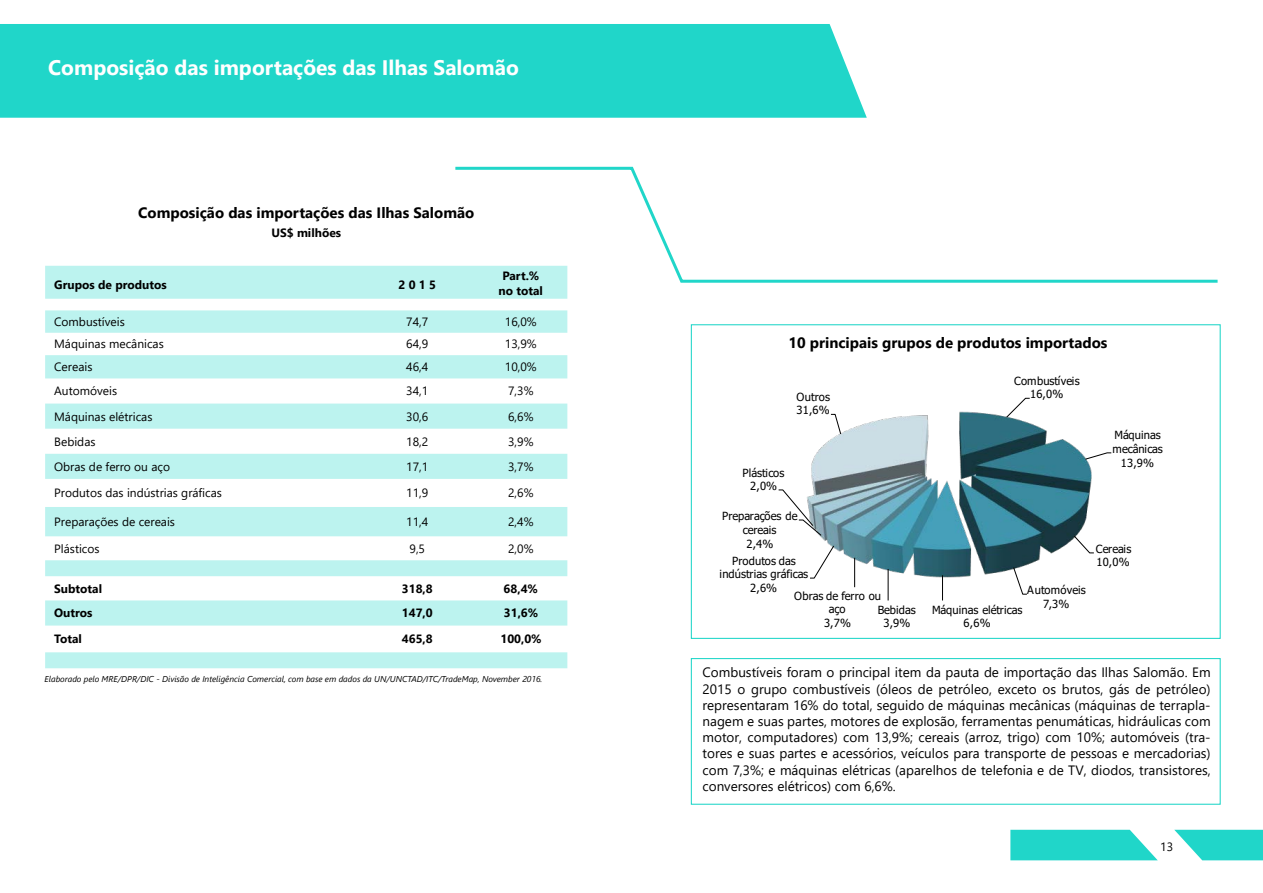
<style>
.page{position:relative;width:1263px;height:893px;background:#fff}
.page>*{position:absolute;margin:0;border:0;box-sizing:border-box;transform-origin:0 0}
.t1{font:700 21px "Segoe UI";color:#fff}
.t2{font:700 15px "Segoe UI";color:#000}
.t3{font:13.5px/16.2px "Segoe UI";color:#000;text-align:justify}
.t4{font:12px "Segoe UI";color:#000}
.t5{font:700 12px/14.4px "Segoe UI";color:#000;text-align:center}
.t6{font:11.25px/13.4px "Tahoma";letter-spacing:.005em;color:#000;text-align:center}
.t7{font:11.25px/13.6px "Tahoma";letter-spacing:-.025em;color:#000;text-align:center}
.t8{font:11.25px/13.4px "Tahoma";letter-spacing:-.02em;color:#000;text-align:center}
.t9{font:italic 8.55px "Segoe UI";color:#000}
</style>
<div class="page">
<div style="left:0;top:24px;width:867px;height:94px;background:#20d6c9"></div>
<svg style="left:1010px;top:830px;width:148px;height:30px;background:#36dace"></svg>
<svg style="left:1174px;top:830px;width:89px;height:30px"></svg>
<svg style="left:455px;top:166px;width:763px;height:118px"></svg>
<div style="left:691px;top:324px;width:530px;height:315px;border:1px solid #20d6c9"></div>
<div style="left:691px;top:658px;width:530px;height:147px;border:1px solid #20d6c9"></div>
<div style="left:45px;top:223px;width:522px;height:20px;background:#fff"></div>
<svg style="left:45px;top:243px;width:522px;height:23px"></svg>
<svg style="left:45px;top:266px;width:522px;height:402px;fill:#bcf3ef"></svg>
<img style="left:811px;top:411px;width:281px;height:168px">
<svg style="left:1006px;top:398px;width:24px;height:20px"></svg>
<svg style="left:1084px;top:452px;width:28px;height:8px"></svg>
<svg style="left:1073px;top:535px;width:21px;height:19px"></svg>
<svg style="left:1013px;top:567px;width:14px;height:28px"></svg>
<svg style="left:942px;top:575px;width:1px;height:25px"></svg>
<hr style="left:888px;top:569px;width:1px;height:31px;background:#000">
<svg style="left:854px;top:558px;width:1px;height:29px"></svg>
<svg style="left:810px;top:545px;width:25px;height:34px"></svg>
<svg style="left:778px;top:489px;width:44px;height:47px"></svg>
<svg style="left:830px;top:414px;width:11px;height:21px"></svg>
<h1 class="t1" style="left:48px;top:51px;width:472px">Composição das importações das Ilhas Salomão</h1>
<p class="t2" style="left:138px;top:201px;width:338px">Composição das importações das Ilhas Salomão</p>
<p class="t5" style="left:271px;top:225px;width:71px">US$ milhões</p>
<p class="t5" style="left:54px;top:277px;width:114px">Grupos de produtos</p>
<p class="t5" style="left:398px;top:277px;width:39px">2 0 1 5</p>
<p class="t5" style="left:499px;top:269px;width:46px">Part.% no total</p>
<p class="t4" style="left:54px;top:312px;width:72px">Combustíveis</p>
<p class="t4" style="left:406px;top:312px;width:24px">74,7</p>
<p class="t4" style="left:505px;top:312px;width:33px">16,0%</p>
<p class="t4" style="left:54px;top:334px;width:111px">Máquinas mecânicas</p>
<p class="t4" style="left:406px;top:334px;width:24px">64,9</p>
<p class="t4" style="left:505px;top:334px;width:33px">13,9%</p>
<p class="t4" style="left:54px;top:357px;width:40px">Cereais</p>
<p class="t4" style="left:406px;top:357px;width:24px">46,4</p>
<p class="t4" style="left:505px;top:357px;width:33px">10,0%</p>
<p class="t4" style="left:54px;top:381px;width:65px">Automóveis</p>
<p class="t4" style="left:406px;top:381px;width:24px">34,1</p>
<p class="t4" style="left:508px;top:381px;width:27px">7,3%</p>
<p class="t4" style="left:54px;top:407px;width:100px">Máquinas elétricas</p>
<p class="t4" style="left:406px;top:407px;width:24px">30,6</p>
<p class="t4" style="left:508px;top:407px;width:27px">6,6%</p>
<p class="t4" style="left:54px;top:432px;width:43px">Bebidas</p>
<p class="t4" style="left:406px;top:432px;width:24px">18,2</p>
<p class="t4" style="left:508px;top:432px;width:27px">3,9%</p>
<p class="t4" style="left:54px;top:457px;width:117px">Obras de ferro ou aço</p>
<p class="t4" style="left:406px;top:457px;width:24px">17,1</p>
<p class="t4" style="left:508px;top:457px;width:27px">3,7%</p>
<p class="t4" style="left:54px;top:483px;width:169px">Produtos das indústrias gráficas</p>
<p class="t4" style="left:406px;top:483px;width:24px">11,9</p>
<p class="t4" style="left:508px;top:483px;width:27px">2,6%</p>
<p class="t4" style="left:54px;top:512px;width:122px">Preparações de cereais</p>
<p class="t4" style="left:406px;top:512px;width:24px">11,4</p>
<p class="t4" style="left:508px;top:512px;width:27px">2,4%</p>
<p class="t4" style="left:54px;top:539px;width:47px">Plásticos</p>
<p class="t4" style="left:409px;top:539px;width:17px">9,5</p>
<p class="t4" style="left:508px;top:539px;width:27px">2,0%</p>
<p class="t5" style="left:54px;top:581px;width:49px">Subtotal</p>
<p class="t5" style="left:402px;top:581px;width:32px">318,8</p>
<p class="t5" style="left:504px;top:581px;width:36px">68,4%</p>
<p class="t5" style="left:54px;top:606px;width:40px">Outros</p>
<p class="t5" style="left:402px;top:606px;width:32px">147,0</p>
<p class="t5" style="left:504px;top:606px;width:36px">31,6%</p>
<p class="t5" style="left:54px;top:632px;width:29px">Total</p>
<p class="t5" style="left:402px;top:632px;width:32px">465,8</p>
<p class="t5" style="left:500px;top:632px;width:43px">100,0%</p>
<p class="t2" style="left:788px;top:330px;width:321px">10 principais grupos de produtos importados</p>
<p class="t6" style="left:796px;top:391px;width:35px;text-align:left">Outros<br>31,6%</p>
<p class="t6" style="left:742px;top:467px;width:43px">Plásticos<br>2,0%</p>
<p class="t7" style="left:722px;top:510px;width:77px">Preparações de cereais<br>2,4%</p>
<p class="t6" style="left:719px;top:554px;width:90px">Produtos das indústrias gráficas<br>2,6%</p>
<p class="t6" style="left:794px;top:590px;width:89px">Obras de ferro ou aço<br>3,7%</p>
<p class="t6" style="left:878px;top:603px;width:39px">Bebidas<br>3,9%</p>
<p class="t6" style="left:1014px;top:375px;width:67px">Combustíveis<br>16,0%</p>
<p class="t6" style="left:1112px;top:429px;width:52px">Máquinas mecânicas<br>13,9%</p>
<p class="t6" style="left:1027px;top:584px;width:60px">Automóveis<br>7,3%</p>
<p class="t8" style="left:932px;top:603px;width:92px">Máquinas elétricas<br>6,6%</p>
<p class="t6" style="left:1096px;top:543px;width:37px;text-align:left">Cereais<br>10,0%</p>
<p class="t9" style="left:45px;top:672px;width:499px">Elaborado pelo MRE/DPR/DIC - Divisão de Inteligência Comercial, com base em dados da UN/UNCTAD/ITC/TradeMap, November 2016.</p>
<p class="t3" style="left:702px;top:664px;width:510px">Combustíveis foram o principal item da pauta de importação das Ilhas Salomão. Em 2015 o grupo combustíveis (óleos de petróleo, exceto os brutos, gás de petróleo) representaram 16% do total, seguido de máquinas mecânicas (máquinas de terrapla&shy;nagem e suas partes, motores de explosão, ferramentas penumáticas, hidráulicas com motor, computadores) com 13,9%; cereais (arroz, trigo) com 10%; automóveis (tra&shy;tores e suas partes e acessórios, veículos para transporte de pessoas e mercadorias) com 7,3%; e máquinas elétricas (aparelhos de telefonia e de TV, diodos, transistores, conversores elétricos) com 6,6%.</p>
<p class="t4" style="left:1160px;top:837px;width:14px">13</p>
</div>
